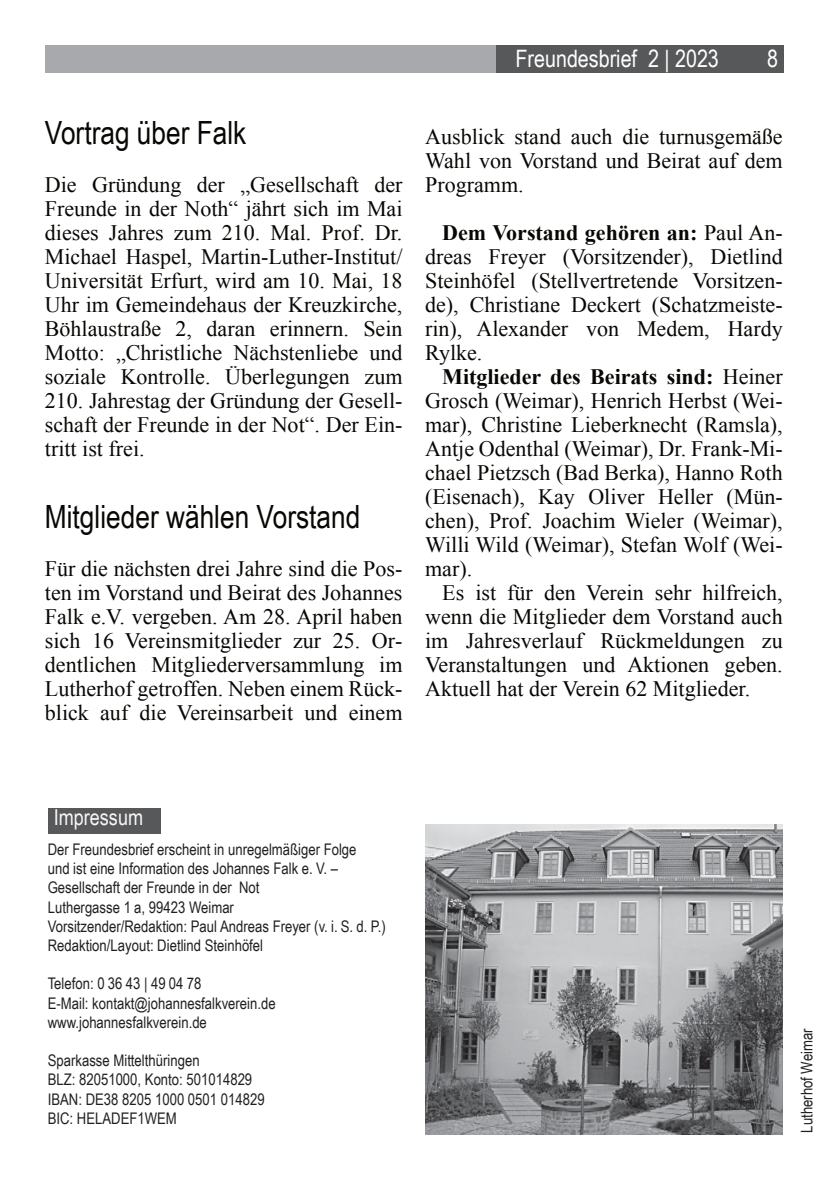
<style>
.page{position:relative;width:840px;height:1191px;background:#fff}
.page>*{position:absolute;margin:0;border:0;box-sizing:border-box;transform-origin:0 0}
.t1{font:32px "Arial Narrow";color:#080704}
.t2{font:24px "Arial Narrow";color:#fff}
.t3{font:22px/24px "Times New Roman";color:#080704;text-align:justify}
.t4{font:22px "Arial Narrow";color:#f9f6f7}
.t5{font:16px/19.2px "Arial Narrow";color:#231f20}
.s1{font-weight:700}
</style>
<div class="page">
<div style="left:45px;top:45px;width:485px;height:28px;background:#a8a9ad"></div>
<div style="left:495px;top:45px;width:287px;height:28px;background:#57585a"></div>
<div style="left:48px;top:808px;width:112px;height:25px;background:#57585a"></div>
<img style="left:425px;top:824px;width:357px;height:310px">
<h1 class="t1" style="left:45px;top:121px;width:203px">Vortrag über Falk</h1>
<p class="t3" style="left:45px;top:175px;width:359px">Die Gründung der „Gesellschaft der Freunde in der Noth“ jährt sich im Mai dieses Jahres zum 210. Mal. Prof. Dr.<br>Michael Haspel, Martin-Luther-Institut/ Universität Erfurt, wird am 10. Mai, 18<br>Uhr im Gemeindehaus der Kreuzkirche, Böhlaustraße 2, daran erinnern. Sein Motto: „Christliche Nächstenliebe und soziale Kontrolle. Überlegungen zum 210. Jahrestag der Gründung der Gesell&shy;schaft der Freunde in der Not“. Der Ein&shy;tritt ist frei.</p>
<h1 class="t1" style="left:45px;top:505px;width:317px">Mitglieder wählen Vorstand</h1>
<p class="t3" style="left:45px;top:559px;width:359px">Für die nächsten drei Jahre sind die Pos&shy;ten im Vorstand und Beirat des Johannes Falk e.V. vergeben. Am 28. April haben sich 16 Vereinsmitglieder zur 25. Or&shy;dentlichen Mitgliederversammlung im Lutherhof getroffen. Neben einem Rück&shy;blick auf die Vereinsarbeit und einem</p>
<p class="t2" style="left:515px;top:49px;width:205px">Freundesbrief 2 | 2023</p>
<p class="t2" style="left:766px;top:49px;width:12px">8</p>
<p class="t3" style="left:425px;top:127px;width:359px">Ausblick stand auch die turnusgemäße Wahl von Vorstand und Beirat auf dem Programm.</p>
<p class="t3" style="left:425px;top:223px;width:359px;text-indent:17px"><span class="s1">Dem Vorstand gehören an:</span> Paul An&shy;dreas Freyer (Vorsitzender), Dietlind Steinhöfel (Stellvertretende Vorsitzen&shy;de), Christiane Deckert (Schatzmeiste&shy;rin), Alexander von Medem, Hardy Rylke.</p>
<p class="t3" style="left:425px;top:367px;width:359px;text-indent:17px"><span class="s1">Mitglieder des Beirats sind:</span> Heiner Grosch (Weimar), Henrich Herbst (Wei&shy;mar), Christine Lieberknecht (Ramsla), Antje Odenthal (Weimar), Dr. Frank-Mi&shy;chael Pietzsch (Bad Berka), Hanno Roth (Eisenach), Kay Oliver Heller (Mün&shy;chen), Prof. Joachim Wieler (Weimar), Willi Wild (Weimar), Stefan Wolf (Wei&shy;mar).</p>
<p class="t3" style="left:425px;top:583px;width:359px;text-indent:17px">Es ist für den Verein sehr hilfreich, wenn die Mitglieder dem Vorstand auch im Jahresverlauf Rückmeldungen zu Veranstaltungen und Aktionen geben.<br>Aktuell hat der Verein 62 Mitglieder.</p>
<p class="t4" style="left:54px;top:809px;width:91px">Impressum</p>
<p class="t5" style="left:48px;top:841px;width:339px">Der Freundesbrief erscheint in unregelmäßiger Folge<br>und ist eine Information des Johannes Falk e. V. – Gesellschaft der Freunde in der Not<br>Luthergasse 1 a, 99423 Weimar<br>Vorsitzender/Redaktion: Paul Andreas Freyer (v. i. S. d. P.)<br>Redaktion/Layout: Dietlind Steinhöfel</p>
<p class="t5" style="left:48px;top:975px;width:229px">Telefon: 0 36 43 | 49 04 78<br>E-Mail: kontakt@johannesfalkverein.de www.johannesfalkverein.de</p>
<p class="t5" style="left:48px;top:1052px;width:218px">Sparkasse Mittelthüringen<br>BLZ: 82051000, Konto: 501014829<br>IBAN: DE38 8205 1000 0501 014829<br>BIC: HELADEF1WEM</p>
<p class="t5" style="left:798px;top:1132px;width:106px;rotate:-90deg">Lutherhof Weimar</p>
</div>
